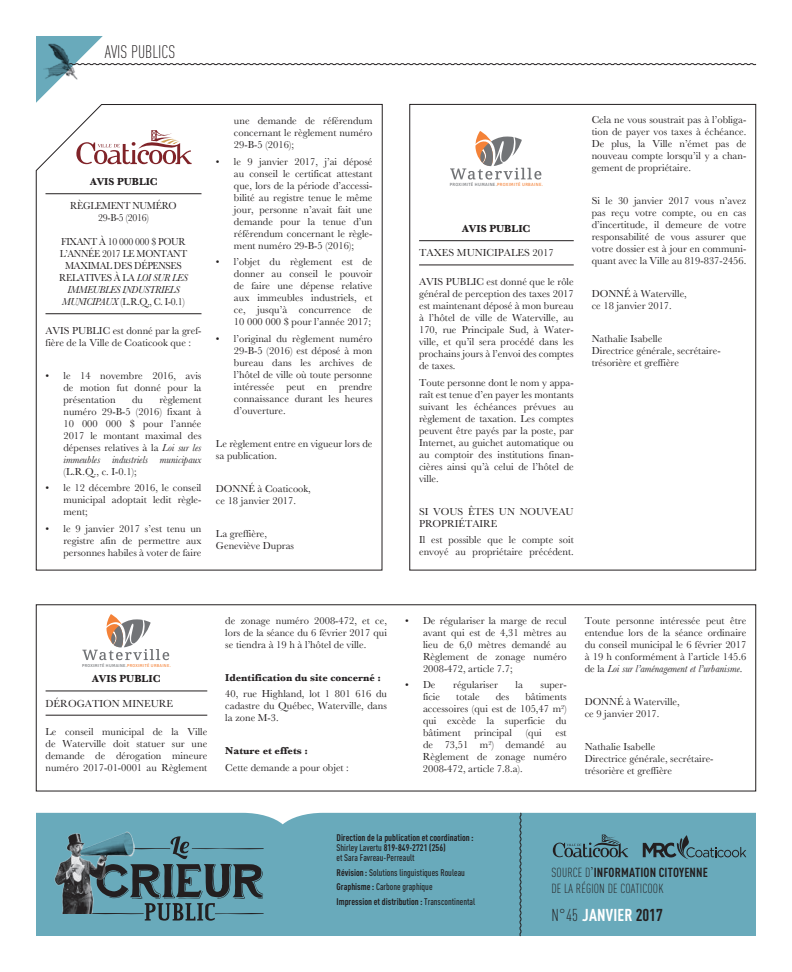
<style>
.page{position:relative;width:792px;height:972px;background:#fff}
.page>*{position:absolute;margin:0;border:0;box-sizing:border-box;transform-origin:0 0}
.t1{font:300 condensed 18px "DINOT";color:#231f20}
.t2{font:700 condensed 17px "DINOT";letter-spacing:.01em;color:#fff}
.t3{font:300 condensed 13px/15.6px "DINOT";letter-spacing:.01em;color:#231f20}
.t4{font:10.6px "Baskerville";color:#231f20}
.t5{font:700 10.6px "Baskerville";color:#231f20}
.t6{font:10.5px/12px "Baskerville";color:#231f20;text-align:justify}
.t7{font:10.5px/12px "Baskerville";letter-spacing:-.03em;color:#231f20;text-align:center;scale:.94 1}
.t8{font:700 10.5px "Baskerville";color:#231f20}
.t9{font:500 condensed 9.5px/14.5px "DINOT";color:#231f20}
.t10{font:700 condensed 9.5px/10px "DINOT";color:#231f20}
.t11{font:4.5px "Signika";letter-spacing:.07em;color:#727477;scale:.96 1}
.t12{font:4.3px "Signika";letter-spacing:.07em;color:#727477}
.s1{font-family:"Bask Old Face"}
.s2{font-style:italic}
.s3{color:#f48238}
.s4{font-weight:500}
.s5{font-weight:700}
.s6{font-weight:300;color:#231f20}
.s7{color:#231f20}
</style>
<div class="page">
<div style="left:36px;top:813px;width:720px;height:123px;background:#69aabb"></div>
<img style="left:53px;top:830px;width:81px;height:83px">
<svg style="left:67px;top:831px;width:197px;height:90px;background:#58828e"></svg>
<svg style="left:519px;top:812px;width:3px;height:125px"></svg>
<svg style="left:36px;top:36px;width:721px;height:67px"></svg>
<svg style="left:553px;top:835px;width:75px;height:22px;background:#578794"></svg>
<svg style="left:36px;top:104px;width:347px;height:467px"></svg>
<svg style="left:643px;top:835px;width:103px;height:24px;background:#598a97"></svg>
<svg style="left:450px;top:131px;width:91px;height:49px"></svg>
<hr style="left:419px;top:240px;width:155px;height:1px;background:#231f20">
<hr style="left:419px;top:265px;width:155px;height:1px;background:#231f20">
<div style="left:410px;top:104px;width:346px;height:466px;border:1px solid #231f20"></div>
<svg style="left:82px;top:614px;width:87px;height:46px"></svg>
<hr style="left:46px;top:691px;width:161px;height:1px;background:#231f20">
<hr style="left:46px;top:715px;width:161px;height:1px;background:#231f20">
<h1 class="t1" style="left:105px;top:41px;width:34px">AVI S PUBLIC</h1>
<h1 class="t1" style="left:168px;top:41px;width:8px">S</h1>
<p class="t8" style="left:90px;top:176px;width:69px">AVIS PUBLIC</p>
<p class="t7" style="left:70px;top:200px;width:115px">RÈGLEMENT NUMÉRO<br>29-B-5 (2016)</p>
<p class="t7" style="left:59px;top:236px;width:138px">FIXANT À 10 000 000 <span class="s1">$</span> POUR<br>L’ANNÉE 2017 LE MONTANT<br>MAXIMAL DES DÉPENSES<br>RELATIVES À LA <span class="s2">LOI SUR LES<br>IMMEUBLES INDUSTRIELS<br>MUNICIPAUX</span> (L.R.Q., c . I-0.1)</p>
<p class="t6" style="left:46px;top:325px;width:158px">AVIS PUBLIC est donné par la gref&shy;fière de la Ville de Coaticook que :</p>
<p class="t6" style="left:63px;top:370px;width:140px;text-indent:-18px">• le 14 novembre 2016, avis de motion fut donné pour la présentation</p>
<p class="t6" style="left:63px;top:394px;width:140px;text-indent:96px">règlement numéro 29-B-5 (2016) fixant à 10 000 000 <span class="s1">$</span> pour l’année 2017 le montant maximal des dépenses relatives à la <span class="s2">Loi sur les immeubles industriels municipaux</span></p>
<p class="t6" style="left:63px;top:466px;width:75px">(L.R.Q., c. I-0.1);</p>
<p class="t6" style="left:63px;top:482px;width:140px;text-indent:-18px">• le 12 décembre 2016, le conseil municipal adoptait ledit règle&shy;ment;</p>
<p class="t6" style="left:63px;top:523px;width:140px;text-indent:-18px">• le 9 janvier 2017 s’est tenu un registre afin de permettre aux personnes habiles à voter de faire</p>
<p class="t6" style="left:132px;top:394px;width:12px">du</p>
<p class="t6" style="left:234px;top:115px;width:140px">une demande de référendum concernant le règlement numéro 29-B-5 (2016);</p>
<p class="t6" style="left:234px;top:155px;width:140px;text-indent:-18px">• le 9 janvier 2017, j’ai déposé au conseil le certificat attestant que, lors de la période d’accessi&shy;bilité au registre tenue le même jour, personne n’avait fait une demande pour la tenue d’un référendum concernant le règle&shy;ment numéro 29-B-5 (2016);</p>
<p class="t6" style="left:234px;top:256px;width:140px;text-indent:-18px">• l’objet du règlement est de donner au conseil le pouvoir de faire une dépense relative aux immeubles industriels, et ce, jusqu’à concurrence de 10 000 000 <span class="s1">$</span> pour l’année 2017;</p>
<p class="t6" style="left:234px;top:332px;width:140px;text-indent:-18px">• l’original du règlement numéro 29-B-5 (2016) est déposé à mon bureau dans les archives de l’hôtel de ville où toute personne intéressée peut en prendre connaissance durant les heures d’ouverture.</p>
<p class="t6" style="left:216px;top:437px;width:158px">Le règlement entre en vigueur lors de sa publication.</p>
<p class="t6" style="left:216px;top:482px;width:96px">DONNÉ à Coaticook, ce 18 janvier 2017.</p>
<p class="t6" style="left:216px;top:527px;width:80px">La greffière,<br>Geneviève Dupras</p>
<p class="t11" style="left:450px;top:182px;width:99px">PROXIMITÉ HUMAINE.<span class="s3">PROXIMITÉ URBAINE.</span></p>
<p class="t5" style="left:462px;top:222px;width:70px">AVIS PUBLIC</p>
<p class="t4" style="left:419px;top:246px;width:136px">TAXES MUNICIPALES 2017</p>
<p class="t6" style="left:419px;top:276px;width:156px">AVIS PUBLIC est donné que le rôle général de perception des taxes 2017 est maintenant déposé à mon bureau à l’hôtel de ville de Waterville, au 170, rue Principale Sud, à Water&shy;ville, et qu’il sera procédé dans les prochains jours à l’envoi des comptes de taxes.</p>
<p class="t6" style="left:419px;top:376px;width:156px">Toute personne dont le nom y appa&shy;raît est tenue d’en payer les montants suivant les échéances prévues au règlement de taxation. Les comptes peuvent être payés par la poste, par Internet, au guichet automatique ou au comptoir des institutions finan&shy;cières ainsi qu’à celui de l’hôtel de ville.</p>
<p class="t6" style="left:419px;top:505px;width:156px">SI VOUS ÊTES UN NOUVEAU<br>PROPRIÉTAIRE</p>
<p class="t6" style="left:419px;top:534px;width:156px">Il est possible que le compte soit envoyé au propriétaire précédent.</p>
<p class="t6" style="left:592px;top:114px;width:156px">Cela ne vous soustrait pas à l’obliga&shy;tion de payer vos taxes à échéance.<br>De plus, la Ville n’émet pas de nouveau compte lorsqu’il y a chan&shy;gement de propriétaire.</p>
<p class="t6" style="left:592px;top:195px;width:156px">Si le 30 janvier 2017 vous n’avez pas reçu votre compte, ou en cas d’incertitude, il demeure de votre responsabilité de vous assurer que votre dossier est à jour en communi&shy;quant avec la Ville au 819-837-2456.</p>
<p class="t6" style="left:592px;top:288px;width:97px">DONNÉ à Waterville, ce 18 janvier 2017.</p>
<p class="t6" style="left:592px;top:333px;width:130px;text-align:left">Nathalie Isabelle<br>Directrice générale, secrétaire&shy;trésorière et greffière</p>
<p class="t12" style="left:82px;top:663px;width:90px">PROXIMITÉ HUMAINE.<span class="s3">PROXIMITÉ URBAINE.</span></p>
<p class="t5" style="left:92px;top:673px;width:70px">AVIS PUBLIC</p>
<p class="t4" style="left:46px;top:696px;width:129px">DÉROGATION MINEURE</p>
<p class="t6" style="left:46px;top:726px;width:163px">Le conseil municipal de la Ville de Waterville doit statuer sur une demande de dérogation mineure numéro 2017-01-0001 au Règlement</p>
<p class="t6" style="left:225px;top:614px;width:163px">de zonage numéro 2008-472, et ce, lors de la séance du 6 février 2017 qui se tiendra à 19 h à l’hôtel de ville.</p>
<p class="t8" style="left:225px;top:671px;width:157px">Identification du site concerné :</p>
<p class="t6" style="left:225px;top:688px;width:163px">40, rue Highland, lot 1 801 616 du cadastre du Québec, Waterville, dans la zone M-3.</p>
<p class="t8" style="left:225px;top:745px;width:84px">Nature et effets :</p>
<p class="t6" style="left:225px;top:762px;width:125px">Cette demande a pour objet :</p>
<p class="t6" style="left:423px;top:614px;width:145px;text-indent:-18px">• De régulariser la marge de recul avant qui est de 4,31 mètres au lieu de 6,0 mètres demandé au Règlement de zonage numéro 2008-472, article 7.7;</p>
<p class="t6" style="left:405px;top:679px;width:32px">• De</p>
<p class="t6" style="left:453px;top:679px;width:46px">régulariser</p>
<p class="t6" style="left:515px;top:679px;width:9px">la</p>
<p class="t6" style="left:541px;top:679px;width:28px">super-</p>
<p class="t6" style="left:423px;top:691px;width:19px">ficie</p>
<p class="t6" style="left:456px;top:691px;width:25px">totale</p>
<p class="t6" style="left:496px;top:691px;width:15px">des</p>
<p class="t6" style="left:423px;top:691px;width:145px;text-indent:102px">bâtiments accessoires (qui est de 105,47 m<sup>2</sup>) qui excède la superficie du bâtiment</p>
<p class="t6" style="left:474px;top:727px;width:39px">principal</p>
<p class="t6" style="left:526px;top:727px;width:18px">(qui</p>
<p class="t6" style="left:423px;top:727px;width:145px;text-indent:133px">est de 73,51 m<sup>2</sup>) demandé au Règlement de zonage numéro 2008-472, article 7.8.a).</p>
<p class="t6" style="left:585px;top:614px;width:163px">Toute personne intéressée peut être entendue lors de la séance ordinaire du conseil municipal le 6 février 2017 à 19 h conformément à l’article 145.6 de la <span class="s2">Loi sur l’aménagement et l’urbanisme</span>.</p>
<p class="t6" style="left:585px;top:695px;width:97px">DONNÉ à Waterville, ce 9 janvier 2017.</p>
<p class="t6" style="left:585px;top:740px;width:130px;text-align:left">Nathalie Isabelle<br>Directrice générale, secrétaire&shy;trésorière et greffière</p>
<p class="t10" style="left:337px;top:833px;width:138px">Direction de la publication et coordination :<br><span class="s4">Shirley Lavertu</span> 819-849-2721 (256)<br><span class="s4">et Sara Favreau-Perreault</span></p>
<p class="t9" style="left:337px;top:865px;width:140px"><span class="s5">Révision :</span> Solutions linguistiques Rouleau<br><span class="s5">Graphisme:</span> Carbone graphique<br><span class="s5">Impression et distribution :</span> Transcontinental</p>
<p class="t3" style="left:552px;top:865px;width:158px">SOURCE D<sup>’</sup><span class="s5">information citoyenne<br></span>DE LA RÉGION DE COATICOOK</p>
<h2 class="t2" style="left:552px;top:904px;width:113px"><span class="s6">N°45</span> janvier <span class="s7">2017</span></h2>
</div>
